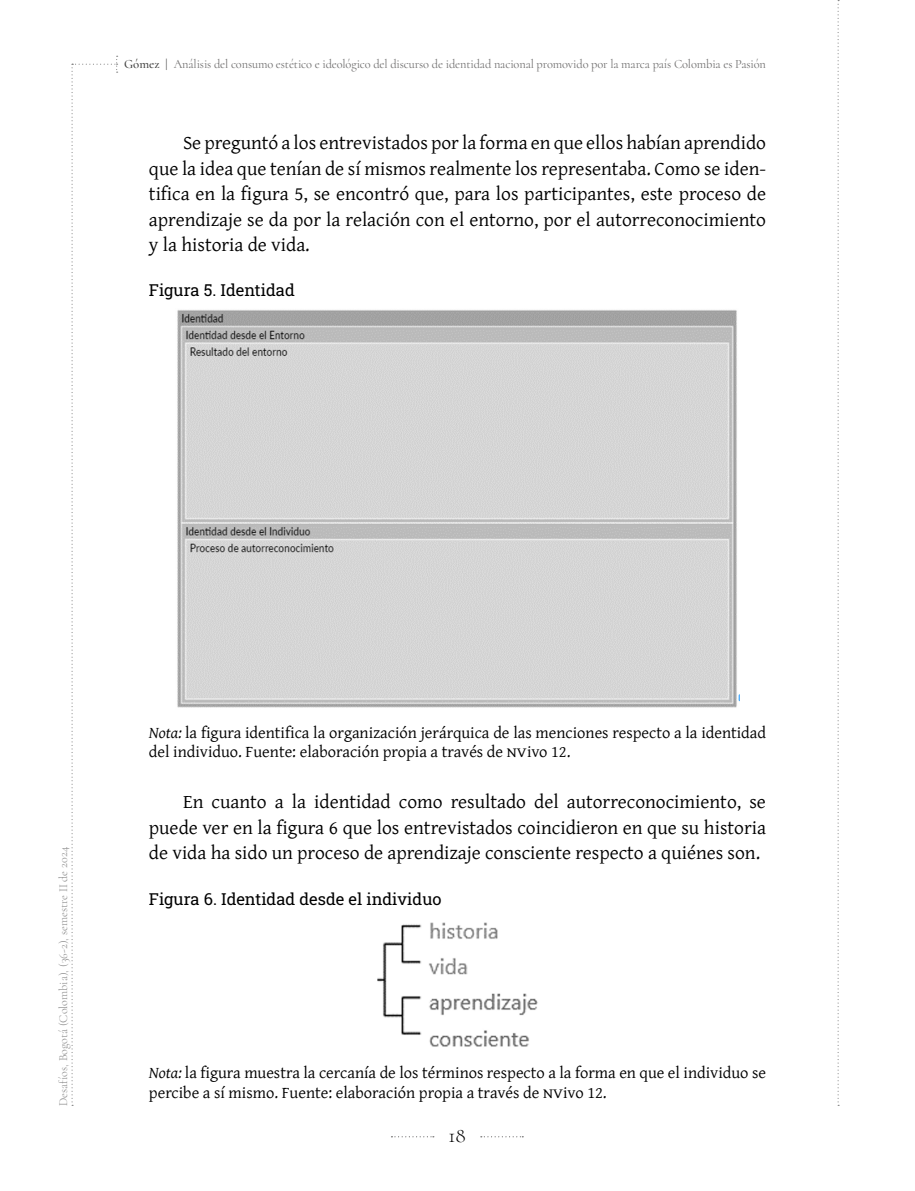
<style>
.page{position:relative;width:915px;height:1191px;background:#fff}
.page>*{position:absolute;margin:0;border:0;box-sizing:border-box;transform-origin:0 0}
.t1{font:300 21px "Cormorant Garamond";color:#000}
.t2{font:19.5px/25.5px "Gentium Plus";color:#000;text-align:justify}
.t3{font:16.5px/19.8px "Gentium Plus";color:#000}
.t4{font:16.5px "Roboto Slab";color:#000}
.t5{font:12.75px "Cormorant";letter-spacing:-.01em;color:#706f6f}
.t6{font:300 12px "Cormorant Garamond";color:#878787}
.s1{font-weight:500;color:#3c3c3b}
.s2{color:#3c3c3b}
.s3{font-style:italic}
</style>
<div class="page">
<svg style="left:837px;top:0;width:1px;height:1106px"></svg>
<svg style="left:391px;top:1136px;width:42px;height:1px"></svg>
<svg style="left:480px;top:1136px;width:43px;height:1px"></svg>
<svg style="left:71px;top:56px;width:47px;height:1050px"></svg>
<img style="left:177px;top:310px;width:560px;height:398px">
<img style="left:377px;top:922px;width:161px;height:125px">
<p class="t5" style="left:124px;top:56px;width:643px"><span class="s1">Gómez</span> <span class="s2">|</span> Análisis del consumo estético e ideológico del discurso de identidad nacional promovido por la marca país Colombia es Pasión</p>
<p class="t2" style="left:149px;top:128px;width:618px;text-indent:34px">Se preguntó a los entrevistados por la forma en que ellos habían aprendido que la idea que tenían de sí mismos realmente los representaba. Como se iden&shy;tifica en la figura 5, se encontró que, para los participantes, este proceso de aprendizaje se da por la relación con el entorno, por el autorreconocimiento y la historia de vida.</p>
<p class="t4" style="left:149px;top:279px;width:147px">Figura 5. Identidad</p>
<p class="t6" style="left:56px;top:1106px;width:260px;rotate:-90deg">Desafíos, Bogotá (Colombia), (36-2), semestre II de 2024</p>
<p class="t3" style="left:149px;top:721px;width:618px"><span class="s3">Nota:</span> la figura identifica la organización jerárquica de las menciones respecto a la identidad del individuo. Fuente: elaboración propia a través de nvivo 12.</p>
<p class="t2" style="left:149px;top:788px;width:618px;text-indent:34px">En cuanto a la identidad como resultado del autorreconocimiento, se puede ver en la figura 6 que los entrevistados coincidieron en que su historia de vida ha sido un proceso de aprendizaje consciente respecto a quiénes son.</p>
<p class="t4" style="left:149px;top:887px;width:294px">Figura 6. Identidad desde el individuo</p>
<p class="t3" style="left:149px;top:1062px;width:618px"><span class="s3">Nota:</span> la figura muestra la cercanía de los términos respecto a la forma en que el individuo se percibe a sí mismo. Fuente: elaboración propia a través de nvivo 12.</p>
<p class="t1" style="left:448px;top:1123px;width:19px">18</p>
</div>
